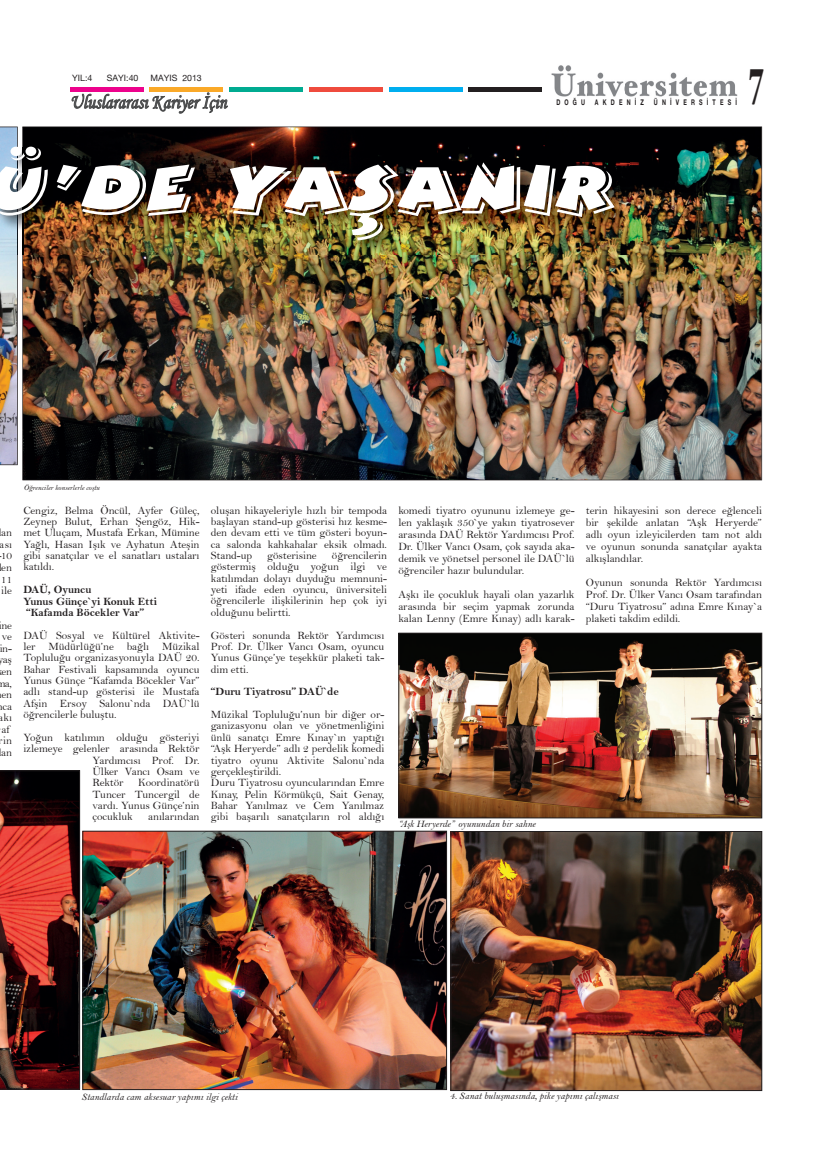
<style>
.page{position:relative;width:833px;height:1170px;background:#fff}
.page>*{position:absolute;margin:0;border:0;box-sizing:border-box;transform-origin:0 0}
.t1{font:77px "Bertram LETEMU";color:#fff;scale:1.14 1}
.t2{font:700 46.12px "Hoefler Text EMU";color:#231f20;scale:.61 1}
.t3{font:italic 20.25px "Monotype Corsiva EMU";letter-spacing:.005em;color:#4b4c4d;scale:.86 1}
.t4{font:11.25px/11.4px "Bell MTEMU";letter-spacing:-.005em;color:#231f20;text-align:justify}
.t5{font:700 11.25px/11.4px "Bell MTEMU";letter-spacing:-.005em;color:#231f20}
.t6{font:italic 10px "Bell MTEMU";color:#231f20}
.t7{font:8.75px "Helvetica Neue EMU";color:#231f20}
.t8{font:700 7.75px "Helvetica Neue EMU";letter-spacing:.78em;color:#231f20;scale:.69 1}
.t9{font:italic 7.5px "Bell MTEMU";color:#231f20}
</style>
<div class="page">
<hr style="left:70px;top:87px;width:74px;height:4px;background:#ed028c">
<div style="left:150px;top:87px;width:73px;height:5px;background:#faa928"></div>
<div style="left:229px;top:87px;width:74px;height:5px;background:#00ab91"></div>
<div style="left:309px;top:87px;width:74px;height:5px;background:#ef4b3d"></div>
<div style="left:389px;top:87px;width:73px;height:5px;background:#00aeef"></div>
<div style="left:468px;top:87px;width:73px;height:5px;background:#231f20"></div>
<svg style="left:71px;top:92px;width:157px;height:22px"></svg>
<img style="left:551px;top:65px;width:186px;height:32px">
<img style="left:452px;top:833px;width:308px;height:255px">
<div style="left:450px;top:831px;width:312px;height:259px;border:1px solid #231f20"></div>
<img style="left:84px;top:832px;width:361px;height:255px">
<div style="left:82px;top:830px;width:365px;height:259px;border:1px solid #231f20"></div>
<img style="left:400px;top:634px;width:360px;height:182px">
<div style="left:398px;top:632px;width:364px;height:186px;border:1px solid #231f20"></div>
<svg style="left:0;top:770px;width:80px;height:319px;background:#6a221c"></svg>
<img style="left:0;top:126px;width:18px;height:339px">
<img style="left:22px;top:126px;width:740px;height:354px">
<img style="left:0;top:148px;width:22px;height:107px">
<img style="left:17px;top:148px;width:1px;height:107px">
<img style="left:22px;top:148px;width:607px;height:107px">
<p class="t7" style="left:72px;top:72px;width:22px">YIL:4</p>
<p class="t7" style="left:107px;top:72px;width:33px">SAYI:40</p>
<p class="t7" style="left:151px;top:72px;width:53px">MAYIS 2013</p>
<h3 class="t3" style="left:70px;top:90px;width:184px">Uluslararası Kariyer İçin</h3>
<p class="t8" style="left:556px;top:97px;width:43px">DOĞU</p>
<p class="t8" style="left:595px;top:97px;width:73px">AKDENİZ</p>
<p class="t8" style="left:654px;top:97px;width:122px">ÜNİVERSİTESİ</p>
<h1 class="t1" style="left:-12px;top:144px;width:551px">Ü’DE YAŞANIR</h1>
<h2 class="t2" style="left:747px;top:58px;width:30px">7</h2>
<p class="t9" style="left:24px;top:483px;width:77px">Öğrenciler konserlerle coştu</p>
<p class="t4" style="left:0;top:527px;width:14px">an ası 10 en 11 ile</p>
<p class="t4" style="left:-4px;top:619px;width:18px;text-align:center">ine ve in&shy;yaş en ma, en ca akı af rin an</p>
<p class="t4" style="left:23px;top:504px;width:178px">Cengiz, Belma Öncül, Ayfer Güleç, Zeynep Bulut, Erhan Şengöz, Hik&shy;met Uluçam, Mustafa Erkan, Mümine Yağlı, Hasan Işık ve Ayhatun Ateşin gibi sanatçılar ve el sanatları ustaları katıldı.</p>
<p class="t5" style="left:23px;top:583px;width:135px">DAÜ, Oyuncu<br>Yunus Günçe`yi Konuk Etti “Kafamda Böcekler Var”</p>
<p class="t4" style="left:23px;top:629px;width:178px">DAÜ Sosyal ve Kültürel Aktivite&shy;ler Müdürlüğü’ne bağlı Müzikal Topluluğu organizasyonuyla DAÜ 20.<br>Bahar Festivali kapsamında oyuncu Yunus Günçe “Kafamda Böcekler Var” adlı stand-up gösterisi ile Mustafa Afşin Ersoy Salonu`nda DAÜ`lü öğrencilerle buluştu.</p>
<p class="t4" style="left:23px;top:731px;width:178px">Yoğun katılımın olduğu gösteriyi</p>
<p class="t4" style="left:23px;top:742px;width:178px">izlemeye gelenler arasında Rektör</p>
<p class="t4" style="left:92px;top:754px;width:109px">Yardımcısı Prof. Dr.</p>
<p class="t4" style="left:92px;top:765px;width:109px">Ülker Vancı Osam ve</p>
<p class="t4" style="left:92px;top:776px;width:33px">Rektör</p>
<p class="t4" style="left:92px;top:776px;width:109px;text-indent:46px">Koordinatörü Tuncer Tuncergil de vardı. Yunus Günçe’nin çocukluk</p>
<p class="t4" style="left:148px;top:810px;width:53px">anılarından</p>
<p class="t4" style="left:211px;top:504px;width:178px">oluşan hikayeleriyle hızlı bir tempoda başlayan stand-up gösterisi hız kesme&shy;den devam etti ve tüm gösteri boyun&shy;ca salonda kahkahalar eksik olmadı.<br>Stand-up</p>
<p class="t4" style="left:211px;top:549px;width:178px;text-indent:121px">öğrencilerin göstermiş olduğu yoğun ilgi ve katılımdan dolayı duyduğu memnuni&shy;yeti ifade eden oyuncu, üniversiteli öğrencilerle ilişkilerinin hep çok iyi olduğunu belirtti.</p>
<p class="t4" style="left:211px;top:629px;width:175px">Gösteri sonunda Rektör Yardımcısı Prof. Dr. Ülker Vancı Osam, oyuncu Yunus Günçe’ye teşekkür plaketi tak&shy;dim etti.</p>
<p class="t5" style="left:211px;top:686px;width:129px">“Duru Tiyatrosu” DAÜ`de</p>
<p class="t4" style="left:211px;top:708px;width:175px;text-align:left">Müzikal Topluluğu’nun bir diğer or&shy;ganizasyonu olan ve yönetmenliğini ünlü sanatçı Emre Kınay`ın yaptığı “Aşk Heryerde” adlı 2 perdelik komedi tiyatro oyunu Aktivite Salonu`nda gerçekleştirildi.<br>Duru Tiyatrosu oyuncularından Emre Kınay, Pelin Körmükçü, Sait Genay, Bahar Yanılmaz ve Cem Yanılmaz gibi başarılı sanatçıların rol aldığı</p>
<p class="t4" style="left:267px;top:549px;width:51px">gösterisine</p>
<p class="t4" style="left:398px;top:504px;width:178px;line-height:12px">komedi tiyatro oyununu izlemeye ge&shy;len yaklaşık 350`ye yakın tiyatrosever arasında DAÜ Rektör Yardımcısı Prof.<br>Dr. Ülker Vancı Osam, çok sayıda aka&shy;demik ve yönetsel personel ile DAÜ`lü öğrenciler hazır bulundular.</p>
<p class="t4" style="left:398px;top:588px;width:178px;line-height:12px">Aşkı ile çocukluk hayali olan yazarlık arasında bir seçim yapmak zorunda kalan Lenny (Emre Kınay) adlı karak-</p>
<p class="t4" style="left:586px;top:504px;width:178px;line-height:12px">terin hikayesini son derece eğlenceli bir şekilde anlatan “Aşk Heryerde” adlı oyun izleyicilerden tam not aldı ve oyunun sonunda sanatçılar ayakta alkışlandılar.</p>
<p class="t4" style="left:586px;top:576px;width:178px;line-height:12px">Oyunun sonunda Rektör Yardımcısı Prof. Dr. Ülker Vancı Osam tarafından “Duru Tiyatrosu” adına Emre Kınay`a plaketi takdim edildi.</p>
<p class="t6" style="left:398px;top:818px;width:139px">“Aşk Heryerde” oyunundan bir sahne</p>
<p class="t6" style="left:81px;top:1090px;width:158px">Standlarda cam aksesuar yapımı ilgi çekti</p>
<p class="t6" style="left:450px;top:1089px;width:170px">4. Sanat buluşmasında, pike yapımı çalışması</p>
</div>
